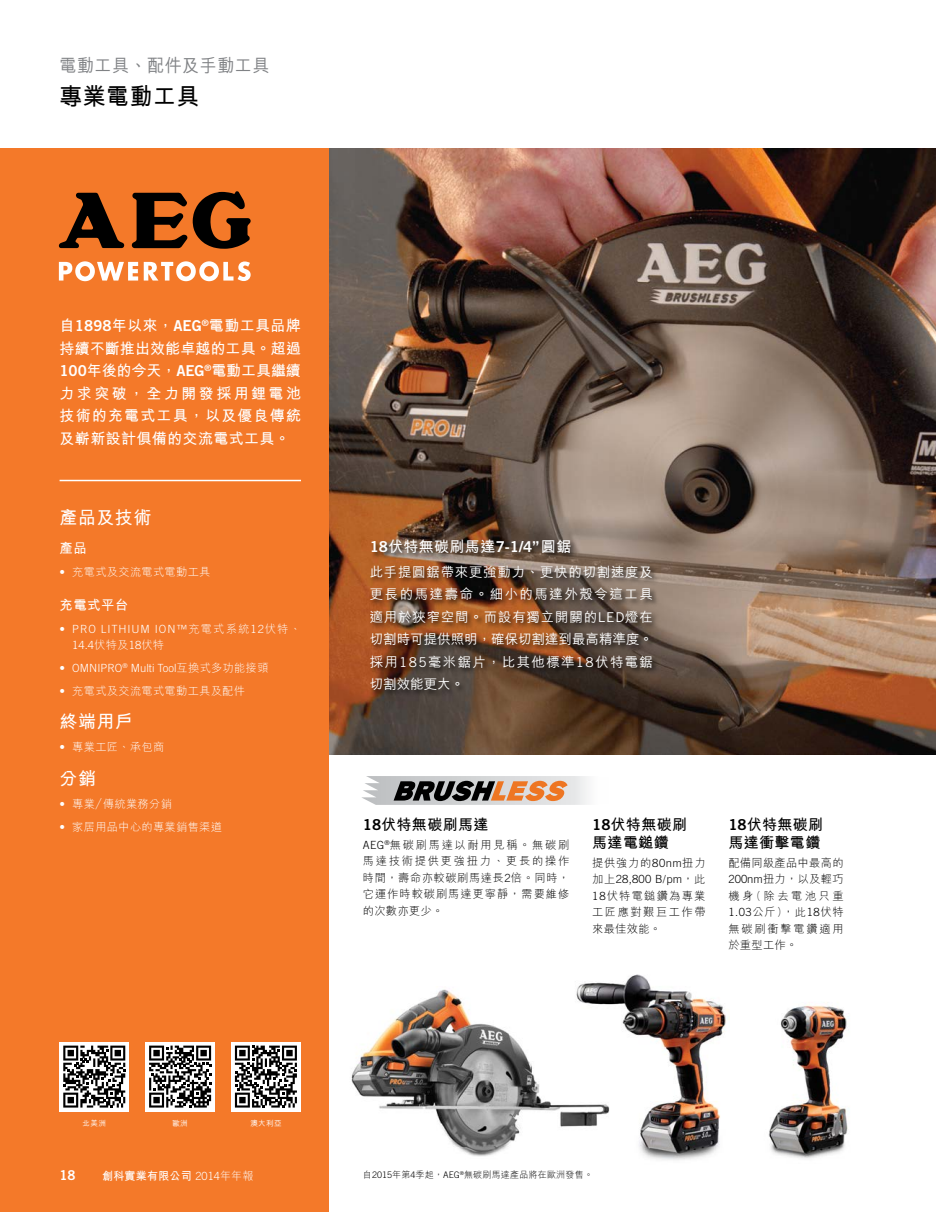
<style>
.page{position:relative;width:936px;height:1212px;background:#fff}
.page>*{position:absolute;margin:0;border:0;box-sizing:border-box;transform-origin:0 0}
.t1{font:700 24px "M Hei HK";letter-spacing:.025em;color:#000;scale:.95 1}
.t2{font:500 18px "M Hei HK";letter-spacing:.025em;color:#808285;scale:.95 1}
.t3{font:700 18px "M Hei HK";letter-spacing:.025em;color:#fff}
.t4{font:700 15px/22.5px "M Hei HK";letter-spacing:.025em;color:#fff;text-align:justify}
.t5{font:700 15px/18px "M Hei HK";letter-spacing:.025em;color:#000}
.t6{font:500 13.5px/22.5px "M Hei HK";color:#fff;text-align:justify}
.t7{font:700 13.5px "M Hei HK";letter-spacing:.025em;color:#fff}
.t8{font:13.5px "Trade Gothic Bold Two";color:#fff}
.t9{font:300 11.25px/16.5px "M Hei HK";letter-spacing:.085em;color:#000;text-align:justify}
.t10{font:300 11.25px "M Hei HK";letter-spacing:.025em;color:#fff}
.t11{font:300 11.25px/16.5px "Trade Gothic";letter-spacing:.08em;color:#fff}
.t12{font:300 11.25px "Trade Gothic";color:#fff}
.t13{font:700 11.25px "M Hei HK";letter-spacing:.025em;color:#fff}
.t14{font:300 11.25px "Trade Gothic";letter-spacing:.02em;color:#000}
.t15{font:300 9px "M Hei HK";letter-spacing:.025em;color:#000}
.t16{font:500 7.5px "M Hei HK";letter-spacing:.05em;color:#fff}
.s1{font-family:"Trade Gothic Bold Two";font-weight:400}
.s2{font-family:"Trade Gothic"}
.s3{font-family:"M Hei HK"}
.s4{font-family:"Trade Gothic";font-weight:400}
.s5{font-family:"Trade Gothic";font-weight:300}
.s6{font-weight:300}
</style>
<div class="page">
<img style="left:328px;top:149px;width:607px;height:606px">
<svg style="left:362px;top:776px;width:225px;height:29px;background:#ae9e94"></svg>
<div style="left:0;top:149px;width:328px;height:1063px;background:#f47929"></div>
<hr style="left:60px;top:480px;width:241px;height:1px;background:#fff">
<svg style="left:132px;top:193px;width:55px;height:55px"></svg>
<svg style="left:193px;top:191px;width:58px;height:58px"></svg>
<svg style="left:59px;top:193px;width:65px;height:55px"></svg>
<svg style="left:59px;top:261px;width:79px;height:20px"></svg>
<svg style="left:144px;top:261px;width:106px;height:20px"></svg>
<div style="left:60px;top:1042px;width:69px;height:69px;background:#fff"></div>
<svg style="left:63px;top:1045px;width:62px;height:62px"></svg>
<div style="left:145px;top:1042px;width:70px;height:69px;background:#fff"></div>
<svg style="left:149px;top:1045px;width:62px;height:62px"></svg>
<div style="left:231px;top:1042px;width:69px;height:69px;background:#fff"></div>
<svg style="left:235px;top:1045px;width:62px;height:62px"></svg>
<div style="left:369px;top:538px;width:290px;height:160px;background:#000;opacity:.75"></div>
<img style="left:351px;top:989px;width:220px;height:168px">
<img style="left:571px;top:974px;width:155px;height:186px">
<img style="left:768px;top:1005px;width:81px;height:154px">
<h2 class="t2" style="left:60px;top:53px;width:222px">電動工具、配件及手動工具</h2>
<h1 class="t1" style="left:60px;top:79px;width:149px">專業電動工具</h1>
<h3 class="t4" style="left:60px;top:313px;width:243px">自<span class="s1">1898</span>年以來，<span class="s1">AEG</span><sup>®</sup>電動工具品牌持續不斷推出效能卓越的工具。超過<span class="s1">100</span>年後的今天，<span class="s1">AEG</span><sup>®</sup>電動工具繼續力求突破，全力開發採用鋰電池技術的充電式工具，以及優良傳統及嶄新設計俱備的交流電式工具。</h3>
<h2 class="t3" style="left:60px;top:504px;width:93px">產品及技術</h2>
<p class="t7" style="left:60px;top:539px;width:29px">產品</p>
<p class="t10" style="left:60px;top:564px;width:152px"><span class="s2">•</span> 充電式及交流電式電動工具</p>
<p class="t7" style="left:60px;top:595px;width:70px">充電式平台</p>
<p class="t11" style="left:72px;top:620px;width:230px;text-indent:-13px">• PRO LITHIUM ION™<span class="s3">充電式系統</span>12<span class="s3">伏特、<br></span>14.4<span class="s3">伏特及</span>18<span class="s3">伏特</span></p>
<p class="t12" style="left:60px;top:661px;width:210px">• OMNIPRO<sup>®</sup> Multi Tool<span class="s3">互換式多功能接頭</span></p>
<p class="t10" style="left:60px;top:683px;width:187px"><span class="s2">•</span> 充電式及交流電式電動工具及配件</p>
<h2 class="t3" style="left:60px;top:709px;width:75px">終端用戶</h2>
<p class="t10" style="left:60px;top:739px;width:106px"><span class="s2">•</span> 專業工匠、承包商</p>
<h2 class="t3" style="left:60px;top:765px;width:38px">分銷</h2>
<p class="t10" style="left:60px;top:796px;width:114px"><span class="s2">•</span> 專業／傳統業務分銷</p>
<p class="t10" style="left:60px;top:818px;width:164px"><span class="s2">•</span> 家居用品中心的專業銷售渠道</p>
<h3 class="t4" style="left:369px;top:534px;width:203px"><span class="s1">18</span>伏特無碳刷馬達<span class="s1">7-1/4”</span>圓鋸</h3>
<p class="t6" style="left:369px;top:560px;width:285px">此手提圓鋸帶來更強動力、更快的切割速度及更長的馬達壽命。細小的馬達外殼令這工具適用於狹窄空間。而設有獨立開關的<span class="s4">LED</span>燈在切割時可提供照明，確保切割達到最高精準度。採用<span class="s4">185</span>毫米鋸片，比其他標準<span class="s4">18</span>伏特電鋸切割效能更大。</p>
<h3 class="t5" style="left:363px;top:814px;width:127px"><span class="s1">18</span>伏特無碳刷馬達</h3>
<p class="t9" style="left:363px;top:836px;width:208px"><span class="s2">AEG</span><sup>®</sup>無碳刷馬達以耐用見稱。無碳刷馬達技術提供更強扭力、更長的操作時間，壽命亦較碳刷馬達長<span class="s2">2</span>倍。同時，它運作時較碳刷馬達更寧靜，需要維修的次數亦更少。</p>
<h3 class="t5" style="left:592px;top:814px;width:96px"><span class="s1">18</span>伏特無碳刷馬達電鎚鑽</h3>
<p class="t9" style="left:592px;top:854px;width:115px">提供強力的<span class="s2">80nm</span>扭力</p>
<p class="t14" style="left:592px;top:872px;width:115px"><span class="s3">加上</span>28,800 B<span class="s3">/</span>pm<span class="s3">，此</span></p>
<p class="t9" style="left:592px;top:887px;width:115px"><span class="s2">18</span>伏特電鎚鑽為專業工匠應對艱巨工作帶來最佳效能。</p>
<h3 class="t5" style="left:728px;top:814px;width:96px"><span class="s1">18</span>伏特無碳刷馬達衝擊電鑽</h3>
<p class="t9" style="left:728px;top:854px;width:117px">配備同級產品中最高的<span class="s2">200nm</span>扭力，以及輕巧機身(除去電池只重<span class="s2">1.03</span>公斤)，此<span class="s2">18</span>伏特無碳刷衝擊電鑽適用於重型工作。</p>
<p class="t16" style="left:83px;top:1118px;width:25px">北美洲</p>
<p class="t16" style="left:172px;top:1118px;width:17px">歐洲</p>
<p class="t16" style="left:250px;top:1118px;width:33px">澳大利亞</p>
<p class="t8" style="left:60px;top:1167px;width:18px">18</p>
<p class="t13" style="left:102px;top:1167px;width:153px">創科實業有限公司 <span class="s5">2014</span><span class="s6">年年報</span></p>
<p class="t15" style="left:363px;top:1168px;width:231px">自<span class="s2">2015</span>年第<span class="s2">4</span>季起，<span class="s2">AEG</span><sup>®</sup>無碳刷馬達產品將在歐洲發售。</p>
</div>
